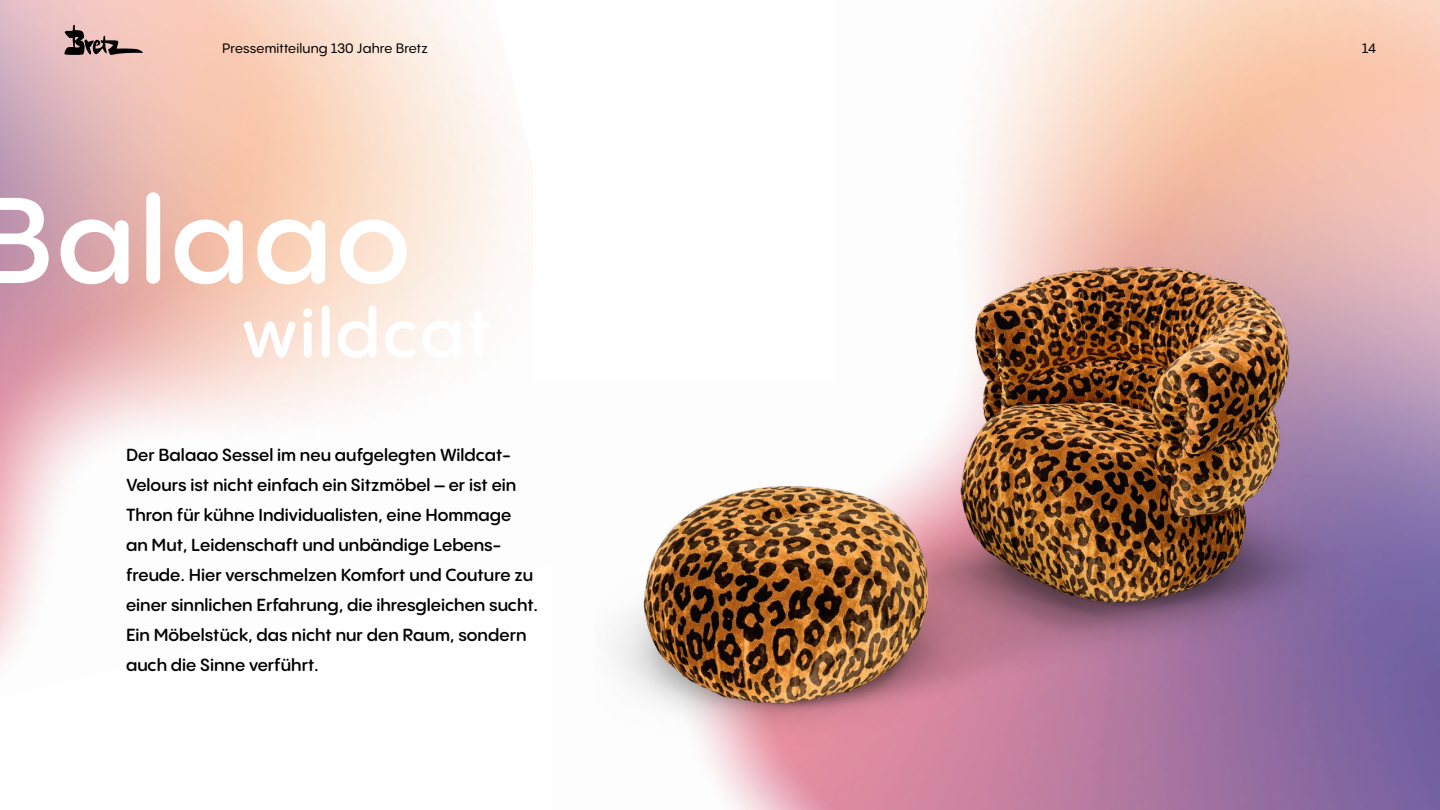
<style>
.page{position:relative;width:1440px;height:810px;background:#fff}
.page>*{position:absolute;margin:0;border:0;box-sizing:border-box;transform-origin:0 0}
.t1{font:600 120px "PP Pangram Sans Rounded";letter-spacing:.03em;color:#fff}
.t2{font:600 68.25px "PP Pangram Sans Rounded";letter-spacing:.03em;color:#fff}
.t3{font:600 17.25px/30px "PP Pangram Sans Rounded";color:#000}
.t4{font:500 13.5px "PP Pangram Sans Rounded";letter-spacing:.01em;color:#000}
</style>
<div class="page">
<img style="left:710px;top:0;width:730px;height:810px">
<img style="left:594px;top:261px;width:801px;height:502px">
<div style="left:533px;top:0;width:302px;height:380px;background:#fff"></div>
<svg style="left:64px;top:25px;width:79px;height:30px;background:#a48682"></svg>
<p class="t4" style="left:222px;top:39px;width:207px">Pressemitteilung 130 Jahre Bretz</p>
<p class="t4" style="left:1362px;top:39px;width:16px">14</p>
<h1 class="t1" style="left:-24px;top:161px;width:436px">Balaao</h1>
<h2 class="t2" style="left:242px;top:288px;width:252px">wildcat</h2>
<p class="t3" style="left:126px;top:439px;width:414px">Der Balaao Sessel im neu aufgelegten Wildcat-Velours ist nicht einfach ein Sitzmöbel – er ist ein Thron für kühne Individualisten, eine Hommage<br>an Mut, Leidenschaft und unbändige Lebens&shy;freude. Hier verschmelzen Komfort und Couture zu einer sinnlichen Erfahrung, die ihresgleichen sucht.<br>Ein Möbelstück, das nicht nur den Raum, sondern auch die Sinne verführt.</p>
</div>
